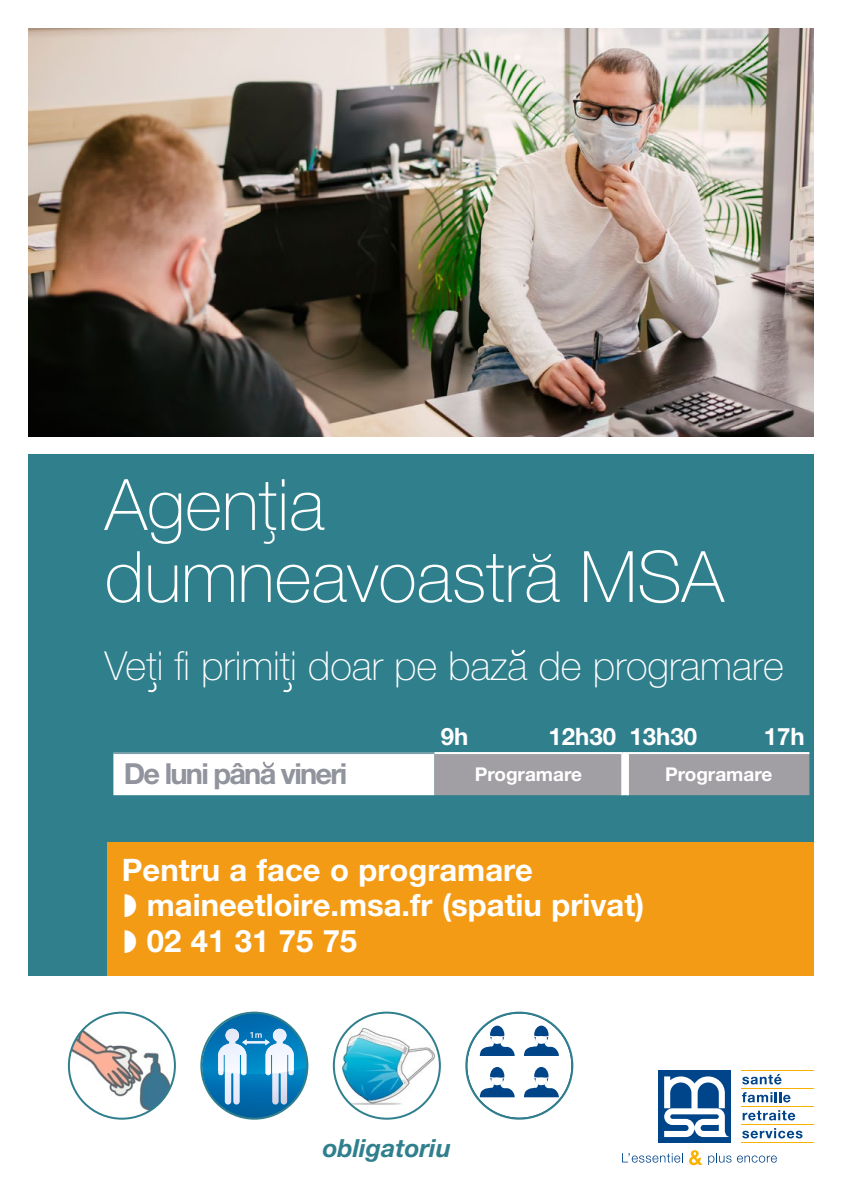
<style>
.page{position:relative;width:842px;height:1191px;background:#fff}
.page>*{position:absolute;margin:0;border:0;box-sizing:border-box;transform-origin:0 0}
.t1{font:100 71px/72px "Helvetica Neue LT Std";color:#fff}
.t2{font:100 40px "Helvetica Neue LT Std";color:#fff}
.t3{font:700 31px/35.8px "Helvetica Neue LT";color:#fff}
.t4{font:700 29px "Helvetica Neue LT Std";letter-spacing:-.06em;color:#91939d}
.t5{font:italic 700 25px "Helvetica Neue LT Std";color:#307f8d}
.t6{font:700 24px "Helvetica Neue LT Std";color:#fff}
.t7{font:700 19px "Helvetica Neue LT Std";color:#fff}
</style>
<div class="page">
<svg style="left:742px;top:1074px;width:40px;height:10px"></svg>
<svg style="left:742px;top:1092px;width:48px;height:10px"></svg>
<svg style="left:743px;top:1110px;width:52px;height:10px"></svg>
<svg style="left:742px;top:1128px;width:60px;height:10px"></svg>
<hr style="left:741px;top:1070px;width:72px;height:1px;background:#f9b200">
<hr style="left:741px;top:1088px;width:72px;height:1px;background:#f9b200">
<hr style="left:741px;top:1106px;width:72px;height:1px;background:#f9b200">
<hr style="left:741px;top:1124px;width:72px;height:1px;background:#f9b200">
<hr style="left:741px;top:1142px;width:72px;height:1px;background:#f9b200">
<div style="left:658px;top:1070px;width:73px;height:73px;background:#00448a"></div>
<svg style="left:664px;top:1076px;width:66px;height:61px"></svg>
<svg style="left:622px;top:1153px;width:61px;height:9px"></svg>
<svg style="left:689px;top:1150px;width:13px;height:15px"></svg>
<svg style="left:708px;top:1153px;width:23px;height:11px"></svg>
<svg style="left:737px;top:1155px;width:40px;height:7px"></svg>
<div style="left:28px;top:454px;width:786px;height:521px;background:#307f8d"></div>
<div style="left:107px;top:842px;width:707px;height:133px;background:#f49b15"></div>
<svg style="left:511px;top:649px;width:14px;height:7px"></svg>
<img style="left:28px;top:28px;width:786px;height:409px">
<img style="left:69px;top:1012px;width:106px;height:106px;border-radius:53px">
<div style="left:68px;top:1011px;width:108px;height:108px;border:2px solid #307f8d;border-radius:50%"></div>
<svg style="left:201px;top:1014px;width:106px;height:104px"></svg>
<div style="left:200px;top:1011px;width:108px;height:108px;border:2px solid #307f8d;border-radius:50%"></div>
<img style="left:334px;top:1020px;width:106px;height:91px">
<div style="left:333px;top:1011px;width:108px;height:108px;border:2px solid #307f8d;border-radius:50%"></div>
<svg style="left:466px;top:1014px;width:106px;height:104px"></svg>
<div style="left:465px;top:1011px;width:108px;height:108px;border:2px solid #307f8d;border-radius:50%"></div>
<svg style="left:263px;top:530px;width:12px;height:14px"></svg>
<svg style="left:148px;top:682px;width:9px;height:11px"></svg>
<svg style="left:532px;top:553px;width:19px;height:10px"></svg>
<svg style="left:283px;top:682px;width:9px;height:11px"></svg>
<svg style="left:113px;top:752px;width:696px;height:43px;background:#cccccf"></svg>
<h1 class="t1" style="left:105px;top:468px;width:620px">Agentia dumneavoastra MSA</h1>
<p class="t2" style="left:105px;top:643px;width:680px">Veti fi primiti doar pe baza de programare</p>
<p class="t6" style="left:441px;top:721px;width:29px">9h</p>
<p class="t6" style="left:548px;top:721px;width:150px">12h30 13h30</p>
<p class="t6" style="left:764px;top:721px;width:42px">17h</p>
<p class="t4" style="left:124px;top:756px;width:225px">De luni pâna vineri</p>
<p class="t7" style="left:475px;top:762px;width:109px">Programare</p>
<p class="t7" style="left:665px;top:762px;width:109px">Programare</p>
<p class="t3" style="left:147px;top:851px;width:499px;text-indent:-25px">Pentru a face o programare maineetloire.msa.fr (spatiu privat)<br>02 41 31 75 75</p>
<p class="t5" style="left:323px;top:1132px;width:130px">obligatoriu</p>
</div>
